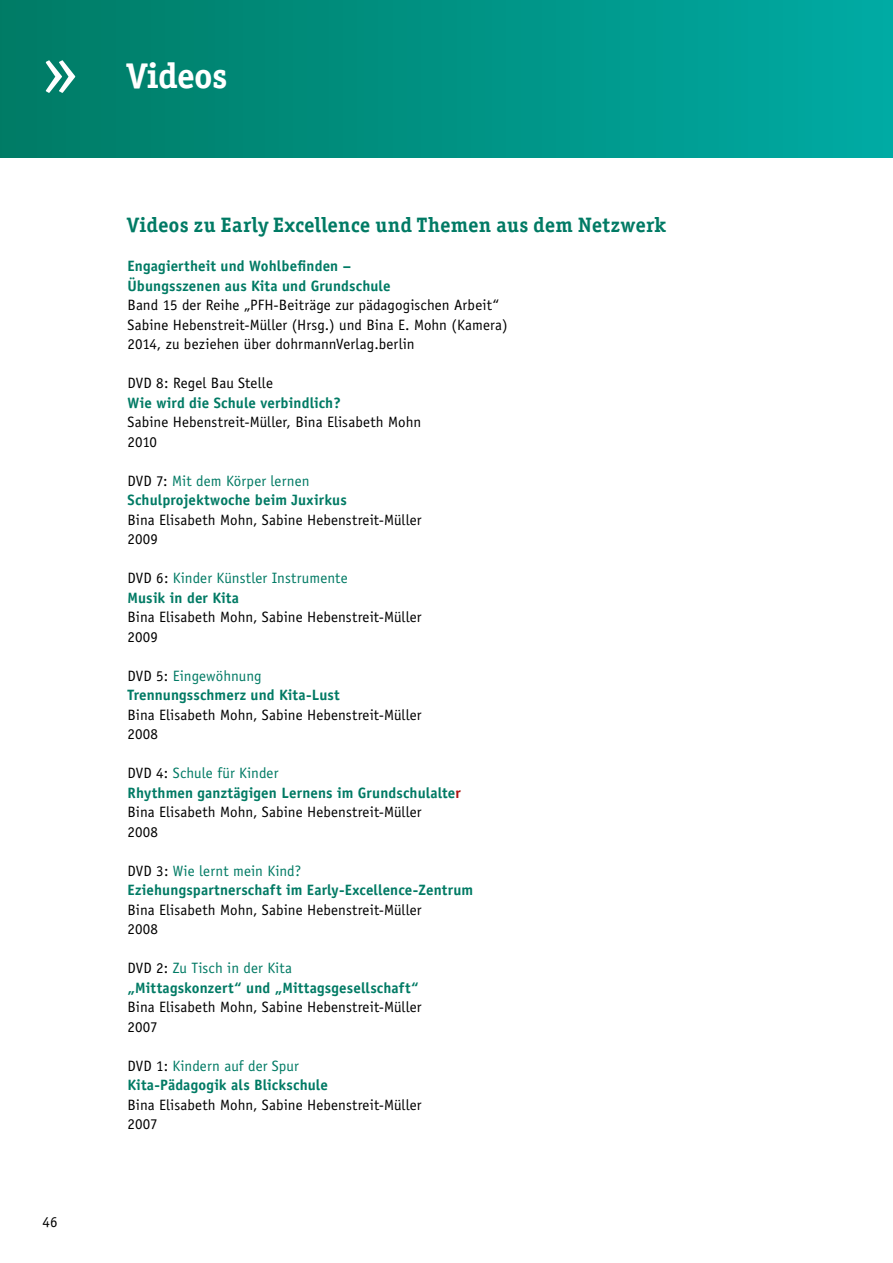
<style>
.page{position:relative;width:893px;height:1263px;background:#fff}
.page>*{position:absolute;margin:0;border:0;box-sizing:border-box;transform-origin:0 0}
.t1{font:700 36px "Officina Serif";color:#fff}
.t2{font:700 21px "Officina Serif";letter-spacing:.025em;color:#007a64}
.t3{font:15px/19.5px "Officina Sans";letter-spacing:.005em;color:#000}
.t4{font:700 15px/19.5px "Officina Sans";letter-spacing:.01em;color:#007a64}
.t5{font:15px/19.5px "Officina Sans";letter-spacing:.005em;color:#007a64}
.s1{font-weight:400;color:#000}
.s2{font-weight:400}
.s3{color:#000}
.s4{font-weight:700}
.s5{color:#007a64}
.s6{font-weight:700;color:#007a64}
.s7{font-weight:700;color:#ac1410}
</style>
<div class="page">
<div style="left:0;top:0;width:893px;height:157px;background:linear-gradient(to right,#007a64,#00aaa3)"></div>
<svg style="left:46px;top:60px;width:29px;height:33px"></svg>
<p class="t3" style="left:43px;top:1212px;width:17px">46</p>
<h1 class="t1" style="left:128px;top:53px;width:101px">Videos</h1>
<h2 class="t2" style="left:128px;top:212px;width:540px">Videos zu Early Excellence und Themen aus dem Netzwerk</h2>
<p class="t4" style="left:128px;top:256px;width:265px">Engagiertheit und Wohlbefinden –<br>Übungsszenen aus Kita und Grundschule</p>
<p class="t3" style="left:128px;top:295px;width:382px">Band 15 der Reihe „PFH-Beiträge zur pädagogischen Arbeit“<br>Sabine Hebenstreit-Müller (Hrsg.) und Bina E. Mohn (Kamera)<br>2014, zu beziehen über dohrmannVerlag.berlin</p>
<p class="t3" style="left:128px;top:373px;width:147px">DVD 8: Regel Bau Stelle</p>
<p class="t4" style="left:128px;top:393px;width:215px">Wie wird die Schule verbindlich?</p>
<p class="t3" style="left:128px;top:412px;width:295px">Sabine Hebenstreit-Müller, Bina Elisabeth Mohn<br>2010</p>
<p class="t4" style="left:128px;top:471px;width:221px"><span class="s1">DVD 7:</span> <span class="s2">Mit dem Körper lernen<br></span>Schulprojektwoche beim Juxirkus</p>
<p class="t3" style="left:128px;top:510px;width:296px">Bina Elisabeth Mohn, Sabine Hebenstreit-Müller<br>2009</p>
<p class="t5" style="left:128px;top:568px;width:222px"><span class="s3">DVD 6:</span> Kinder Künstler Instrumente<br><span class="s4">Musik in der Kita</span></p>
<p class="t3" style="left:128px;top:607px;width:296px">Bina Elisabeth Mohn, Sabine Hebenstreit-Müller<br>2009</p>
<p class="t4" style="left:128px;top:666px;width:214px"><span class="s1">DVD 5:</span> <span class="s2">Eingewöhnung<br></span>Trennungsschmerz und Kita-Lust</p>
<p class="t3" style="left:128px;top:705px;width:296px">Bina Elisabeth Mohn, Sabine Hebenstreit-Müller<br>2008</p>
<p class="t3" style="left:128px;top:763px;width:335px">DVD 4: <span class="s5">Schule für Kinder<br></span><span class="s6">Rhythmen ganztägigen Lernens im Grundschulalte</span><span class="s7">r<br></span>Bina Elisabeth Mohn, Sabine Hebenstreit-Müller<br>2008</p>
<p class="t4" style="left:128px;top:861px;width:347px"><span class="s1">DVD 3:</span> <span class="s2">Wie lernt mein Kind?<br></span>Eziehungspartnerschaft im Early-Excellence-Zentrum</p>
<p class="t3" style="left:128px;top:900px;width:296px">Bina Elisabeth Mohn, Sabine Hebenstreit-Müller<br>2008</p>
<p class="t4" style="left:128px;top:958px;width:293px"><span class="s1">DVD 2:</span> <span class="s2">Zu Tisch in der Kita<br></span>„Mittagskonzert“ und „Mittagsgesellschaft“</p>
<p class="t3" style="left:128px;top:997px;width:296px">Bina Elisabeth Mohn, Sabine Hebenstreit-Müller<br>2007</p>
<p class="t4" style="left:128px;top:1056px;width:202px"><span class="s1">DVD 1:</span> <span class="s2">Kindern auf der Spur<br></span>Kita-Pädagogik als Blickschule</p>
<p class="t3" style="left:128px;top:1095px;width:296px">Bina Elisabeth Mohn, Sabine Hebenstreit-Müller<br>2007</p>
</div>
